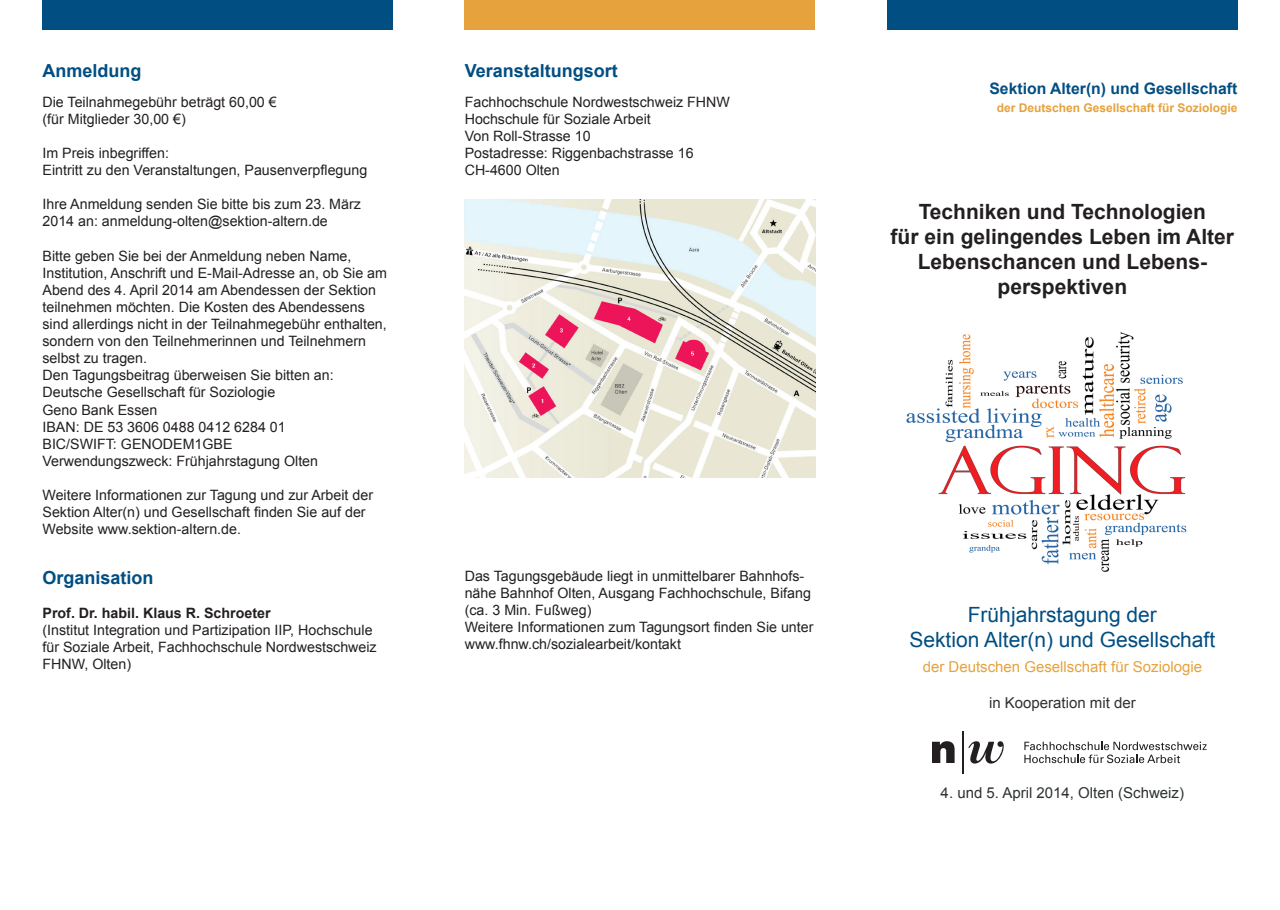
<style>
.page{position:relative;width:1280px;height:910px;background:#fff}
.page>*{position:absolute;margin:0;border:0;box-sizing:border-box;transform-origin:0 0}
.t1{font:700 21px/25.2px "Arial";color:#231f20;text-align:center}
.t2{font:21px/25.2px "Arial";color:#004e82;text-align:center}
.t3{font:700 18px "Arial";color:#004e82}
.t4{font:700 15.75px "Arial";color:#004e82}
.t5{font:15px "Arial";color:#2e3133}
.t6{font:15px "Arial";color:#e6a23c}
.t7{font:14.25px/17.1px "Arial";color:#231f20}
.t8{font:700 14.25px "Arial";color:#231f20}
.t9{font:700 12px "Arial";color:#e6a23c}
</style>
<div class="page">
<div style="left:43px;top:0;width:350px;height:29px;background:#004e82"></div>
<div style="left:465px;top:0;width:350px;height:29px;background:#e6a23c"></div>
<div style="left:887px;top:0;width:350px;height:29px;background:#004e82"></div>
<img style="left:465px;top:200px;width:350px;height:278px">
<svg style="left:1024px;top:742px;width:183px;height:21px"></svg>
<hr style="left:962px;top:731px;width:1px;height:43px;background:#231f20">
<svg style="left:932px;top:741px;width:22px;height:22px"></svg>
<svg style="left:968px;top:741px;width:36px;height:23px"></svg>
<img style="left:906px;top:332px;width:281px;height:240px">
<p class="t3" style="left:43px;top:59px;width:100px">Anmeldung</p>
<p class="t7" style="left:43px;top:93px;width:236px">Die Teilnahmegebühr beträgt 60,00 € (für Mitglieder 30,00 €)</p>
<p class="t7" style="left:43px;top:145px;width:326px">Im Preis inbegriffen:<br>Eintritt zu den Veranstaltungen, Pausenverpflegung</p>
<p class="t7" style="left:43px;top:196px;width:320px">Ihre Anmeldung senden Sie bitte bis zum 23. März<br>2014 an: anmeldung-olten@sektion-altern.de</p>
<p class="t7" style="left:43px;top:247px;width:346px">Bitte geben Sie bei der Anmeldung neben Name, Institution, Anschrift und E-Mail-Adresse an, ob Sie am Abend des 4. April 2014 am Abendessen der Sektion teilnehmen möchten. Die Kosten des Abendessens sind allerdings nicht in der Teilnahmegebühr enthalten, sondern von den Teilnehmerinnen und Teilnehmern selbst zu tragen.<br>Den Tagungsbeitrag überweisen Sie bitten an:<br>Deutsche Gesellschaft für Soziologie<br>Geno Bank Essen<br>IBAN: DE 53 3606 0488 0412 6284 01<br>BIC/SWIFT: GENODEM1GBE<br>Verwendungszweck: Frühjahrstagung Olten</p>
<p class="t7" style="left:43px;top:487px;width:332px">Weitere Informationen zur Tagung und zur Arbeit der<br>Sektion Alter(n) und Gesellschaft finden Sie auf der<br>Website www.sektion-altern.de.</p>
<p class="t3" style="left:43px;top:565px;width:113px">Organisation</p>
<p class="t8" style="left:43px;top:603px;width:230px">Prof. Dr. habil. Klaus R. Schroeter</p>
<p class="t7" style="left:43px;top:621px;width:336px">(Institut Integration und Partizipation IIP, Hochschule für Soziale Arbeit, Fachhochschule Nordwestschweiz<br>FHNW, Olten)</p>
<p class="t3" style="left:465px;top:59px;width:155px">Veranstaltungsort</p>
<p class="t7" style="left:465px;top:93px;width:267px">Fachhochschule Nordwestschweiz FHNW<br>Hochschule für Soziale Arbeit<br>Von Roll-Strasse 10<br>Postadresse: Riggenbachstrasse 16<br>CH-4600 Olten</p>
<p class="t4" style="left:989px;top:78px;width:249px">Sektion Alter(n) und Gesellschaft</p>
<p class="t9" style="left:997px;top:99px;width:242px">der Deutschen Gesellschaft für Soziologie</p>
<h1 class="t1" style="left:891px;top:199px;width:345px">Techniken und Technologien<br>für ein gelingendes Leben im Alter<br>Lebenschancen und Lebens&shy;perspektiven</h1>
<p class="t7" style="left:465px;top:568px;width:350px">Das Tagungsgebäude liegt in unmittelbarer Bahnhofs&shy;nähe Bahnhof Olten, Ausgang Fachhochschule, Bifang (ca. 3 Min. Fußweg)<br>Weitere Informationen zum Tagungsort finden Sie unter www.fhnw.ch/sozialearbeit/kontakt</p>
<h1 class="t2" style="left:909px;top:602px;width:307px">Frühjahrstagung der<br>Sektion Alter(n) und Gesellschaft</h1>
<p class="t6" style="left:923px;top:657px;width:281px">der Deutschen Gesellschaft für Soziologie</p>
<p class="t5" style="left:989px;top:693px;width:148px">in Kooperation mit der</p>
<p class="t5" style="left:941px;top:783px;width:245px">4. und 5. April 2014, Olten (Schweiz)</p>
</div>
